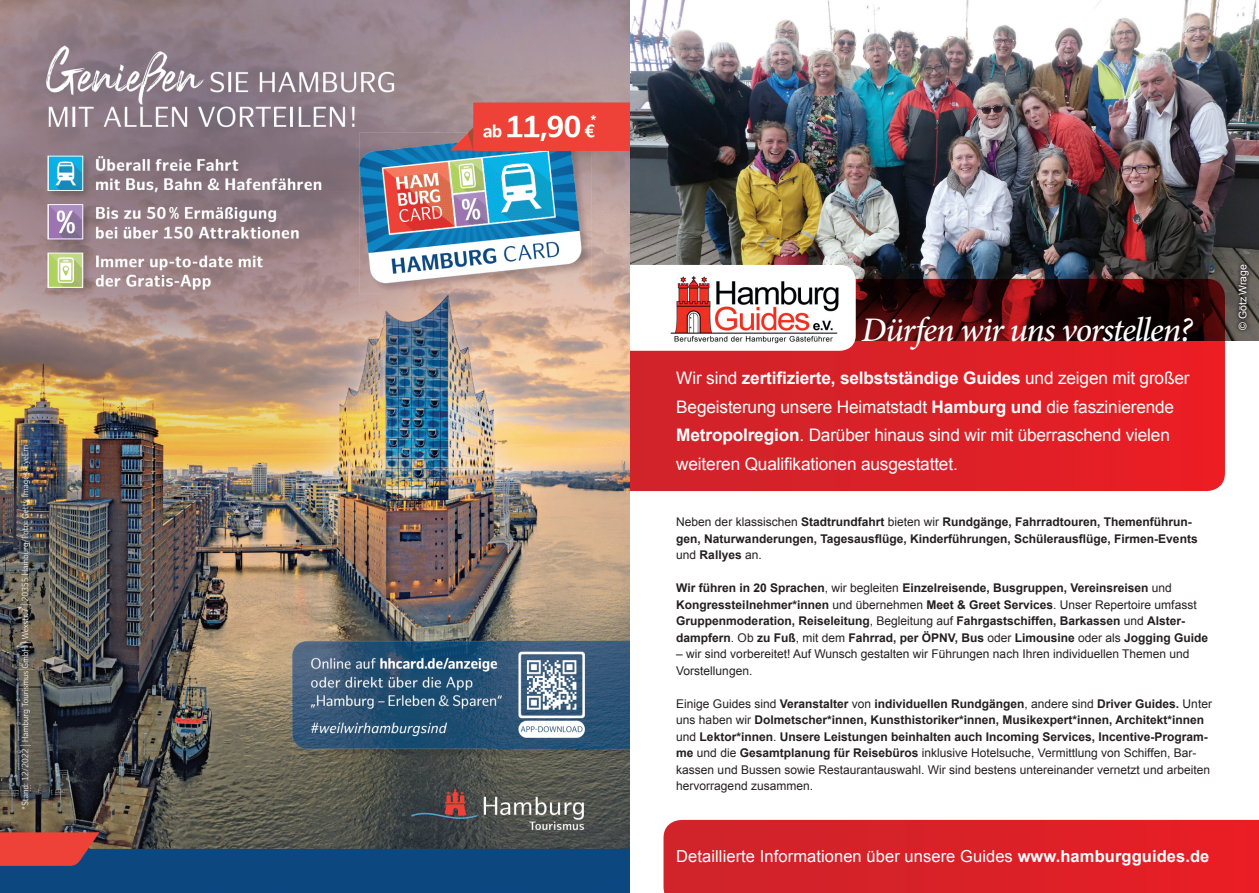
<style>
.page{position:relative;width:1259px;height:893px;background:#fff}
.page>*{position:absolute;margin:0;border:0;box-sizing:border-box;transform-origin:0 0}
.t1{font:italic 500 34.5px "Minion Pro";letter-spacing:-.035em;color:#fff}
.t2{font:17.25px/28.5px "Arial";letter-spacing:-.01em;color:#fff}
.t3{font:16.5px "Arial";letter-spacing:.005em;color:#fff}
.t4{font:700 12px/16.5px "Arial";color:#231f20}
.t5{font:12px/16.5px "Arial";color:#231f20}
.t6{font:10.5px "Arial";letter-spacing:-.01em;color:#fff}
.s1{font-weight:700}
.s2{font-weight:400}
</style>
<div class="page">
<img style="left:629px;top:0;width:630px;height:340px">
<svg style="left:583px;top:279px;width:642px;height:212px;background:#ba1b21"></svg>
<div style="left:614px;top:265px;width:241px;height:86px;background:#fff;border-radius:16px"></div>
<img style="left:670px;top:276px;width:169px;height:67px">
<img style="left:0;top:0;width:629px;height:893px">
<svg style="left:663px;top:820px;width:596px;height:73px;background:#da2128"></svg>
<div style="left:1234px;top:260px;width:19px;height:74px;background:#231f20;opacity:.75"></div>
<h1 class="t1" style="left:861px;top:307px;width:332px">Dürfen wir uns vorstellen?</h1>
<p class="t2" style="left:676px;top:364px;width:515px">Wir sind <span class="s1">zertifizierte, selbstständige Guides</span> und zeigen mit großer Begeisterung unsere Heimatstadt <span class="s1">Hamburg und</span> die faszinierende <span class="s1">Metropolregion</span>. Darüber hinaus sind wir mit überraschend vielen weiteren Qualifikationen ausgestattet.</p>
<p class="t4" style="left:676px;top:514px;width:523px"><span class="s2">Neben der klassischen</span> Stadtrundfahrt <span class="s2">bieten wir</span> Rundgänge, Fahrradtouren, Themenführun&shy;gen, Naturwanderungen, Tagesausflüge, Kinderführungen, Schülerausflüge, Firmen-Events <span class="s2">und</span> Rallyes <span class="s2">an.</span></p>
<p class="t4" style="left:676px;top:580px;width:533px">Wir führen in 20 Sprachen<span class="s2">, wir begleiten</span> Einzelreisende, Busgruppen, Vereinsreisen <span class="s2">und </span>Kongressteilnehmer*innen <span class="s2">und übernehmen</span> Meet &amp; Greet Services<span class="s2">. Unser Repertoire umfasst </span>Gruppenmoderation, Reiseleitung<span class="s2">, Begleitung auf</span> Fahrgastschiffen, Barkassen <span class="s2">und</span> Alster&shy;dampfern<span class="s2">. Ob</span> zu Fuß<span class="s2">, mit dem</span> Fahrrad, per ÖPNV, Bus <span class="s2">oder</span> Limousine <span class="s2">oder als</span> Jogging Guide</p>
<p class="t5" style="left:676px;top:646px;width:515px">– wir sind vorbereitet! Auf Wunsch gestalten wir Führungen nach Ihren individuellen Themen und<br>Vorstellungen.</p>
<p class="t4" style="left:676px;top:696px;width:537px"><span class="s2">Einige Guides sind</span> Veranstalter <span class="s2">von</span> individuellen Rundgängen<span class="s2">, andere sind</span> Driver Guides. <span class="s2">Unter uns haben wir</span> Dolmetscher*innen, Kunsthistoriker*innen, Musikexpert*innen, Architekt*innen <span class="s2">und</span> Lektor*innen<span class="s2">.</span> Unsere Leistungen beinhalten auch Incoming Services, Incentive-Program&shy;me <span class="s2">und die</span> Gesamtplanung für Reisebüros <span class="s2">inklusive Hotelsuche, Vermittlung von Schiffen, Bar&shy;kassen und Bussen sowie Restaurantauswahl. Wir sind bestens untereinander vernetzt und arbeiten hervorragend zusammen.</span></p>
<h3 class="t3" style="left:676px;top:846px;width:534px">Detaillierte Informationen über unsere Guides <span class="s1">www.hamburgguides.de</span></h3>
<p class="t6" style="left:1235px;top:330px;width:67px;rotate:-90deg">© Götz Wrage</p>
</div>
